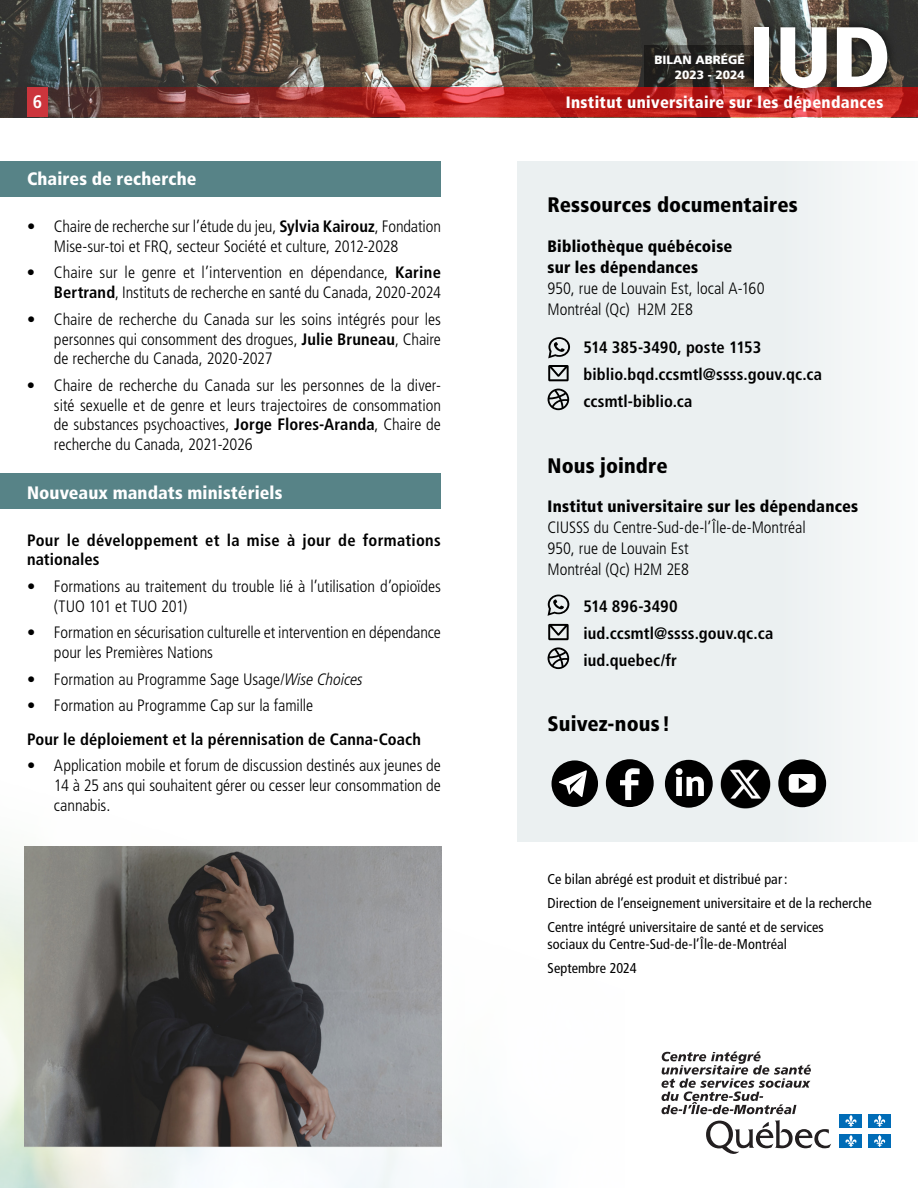
<style>
.page{position:relative;width:918px;height:1188px;background:#fff}
.page>*{position:absolute;margin:0;border:0;box-sizing:border-box;transform-origin:0 0}
.t1{font:900 condensed 85.5px "Frutiger LT Pro";color:#fff;scale:1.05 1}
.t2{font:900 condensed 21px "Frutiger LT Pro";letter-spacing:.005em;color:#000}
.t3{font:700 condensed 18.15px "Frutiger LT Pro";color:#fff}
.t4{font:900 condensed 18px "Frutiger LT Pro";letter-spacing:.005em;color:#fff}
.t5{font:300 condensed 16.5px/19.8px "Frutiger LT Pro";letter-spacing:-.005em;color:#000}
.t6{font:700 condensed 16.5px/27px "Frutiger LT Pro";letter-spacing:.005em;color:#000}
.t7{font:900 condensed 16.5px/21px "Frutiger LT Pro";letter-spacing:.01em;color:#000}
.t8{font:900 condensed 16.5px "Frutiger LT Pro";letter-spacing:.02em;color:#fff}
.t9{font:condensed 14.25px/23.9px "Frutiger LT Pro";letter-spacing:.005em;color:#000}
.t10{font:900 12px/15px "Frutiger LT Pro";color:#fff;text-align:right}
.s1{font-weight:700}
.s2{font-style:italic}
</style>
<div class="page">
<img style="left:0;top:0;width:918px;height:87px">
<svg style="left:0;top:87px;width:918px;height:30px;background:#a72d2a"></svg>
<div style="left:744px;top:16px;width:154px;height:82px;background:#000;opacity:.75"></div>
<svg style="left:645px;top:46px;width:109px;height:41px;background:#2d2a25"></svg>
<div style="left:27px;top:87px;width:21px;height:30px;background:#cc353c"></div>
<div style="left:517px;top:161px;width:401px;height:680px;background:#ebf0f1"></div>
<svg style="left:552px;top:760px;width:46px;height:47px"></svg>
<svg style="left:778px;top:759px;width:48px;height:48px"></svg>
<svg style="left:665px;top:760px;width:48px;height:48px"></svg>
<div style="left:613px;top:770px;width:38px;height:38px;background:#f0f3f4;border-radius:50%"></div>
<svg style="left:606px;top:759px;width:48px;height:48px"></svg>
<svg style="left:548px;top:337px;width:22px;height:21px"></svg>
<svg style="left:548px;top:365px;width:21px;height:16px"></svg>
<svg style="left:548px;top:389px;width:21px;height:21px"></svg>
<svg style="left:548px;top:595px;width:21px;height:21px"></svg>
<svg style="left:548px;top:624px;width:21px;height:16px"></svg>
<svg style="left:548px;top:647px;width:21px;height:22px"></svg>
<svg style="left:706px;top:1120px;width:125px;height:34px"></svg>
<svg style="left:662px;top:1052px;width:149px;height:62px"></svg>
<div style="left:840px;top:1114px;width:22px;height:14px;background:#006cb7"></div>
<svg style="left:845px;top:1115px;width:12px;height:12px"></svg>
<div style="left:869px;top:1114px;width:22px;height:14px;background:#006cb7"></div>
<svg style="left:874px;top:1115px;width:12px;height:12px"></svg>
<div style="left:840px;top:1134px;width:22px;height:14px;background:#006cb7"></div>
<svg style="left:845px;top:1135px;width:12px;height:12px"></svg>
<div style="left:869px;top:1134px;width:22px;height:14px;background:#006cb7"></div>
<svg style="left:874px;top:1135px;width:12px;height:12px"></svg>
<div style="left:0;top:161px;width:441px;height:36px;background:#578387"></div>
<div style="left:0;top:473px;width:441px;height:36px;background:#578387"></div>
<img style="left:720px;top:759px;width:51px;height:50px">
<img style="left:25px;top:846px;width:416px;height:302px">
<p class="t10" style="left:654px;top:52px;width:92px">BILAN ABRÉGÉ<br>2023 - 2024</p>
<h1 class="t1" style="left:749px;top:6px;width:137px">IUD</h1>
<p class="t3" style="left:33px;top:91px;width:11px">6</p>
<p class="t8" style="left:566px;top:92px;width:319px">Institut universitaire sur les dépendances</p>
<p class="t4" style="left:27px;top:168px;width:171px">Chaires de recherche</p>
<p class="t5" style="left:54px;top:217px;width:389px;text-indent:-27px">• Chaire de recherche sur l’étude du jeu, <span class="s1">Sylvia Kairouz</span>, Fondation<br>Mise-sur-toi et FRQ, secteur Société et culture, 2012-2028</p>
<p class="t5" style="left:27px;top:263px;width:415px;text-align:right">• Chaire sur le genre et l’intervention en dépendance, <span class="s1">Karine<br>Bertrand</span>, Instituts de recherche en santé du Canada, 2020-2024</p>
<p class="t5" style="left:54px;top:309px;width:389px;text-align:justify;text-indent:-27px">• Chaire de recherche du Canada sur les soins intégrés pour les personnes qui consomment des drogues, <span class="s1">Julie Bruneau</span>, Chaire de recherche du Canada, 2020-2027</p>
<p class="t5" style="left:54px;top:375px;width:389px;text-align:justify;text-indent:-27px">• Chaire de recherche du Canada sur les personnes de la diver&shy;sité sexuelle et de genre et leurs trajectoires de consommation de substances psychoactives, <span class="s1">Jorge Flores-Aranda</span>, Chaire de recherche du Canada, 2021-2026</p>
<p class="t4" style="left:27px;top:482px;width:257px">Nouveaux mandats ministériels</p>
<p class="t6" style="left:27px;top:530px;width:415px;line-height:19.8px">Pour le développement et la mise à jour de formations nationales</p>
<p class="t5" style="left:54px;top:577px;width:388px;text-indent:-27px">• Formations au traitement du trouble lié à l’utilisation d’opioïdes (TUO 101 et TUO 201)</p>
<p class="t5" style="left:54px;top:623px;width:388px;text-indent:-27px">• Formation en sécurisation culturelle et intervention en dépendance pour les Premières Nations</p>
<p class="t5" style="left:27px;top:669px;width:338px">• Formation au Programme Sage Usage/<span class="s2">Wise Choices</span></p>
<p class="t5" style="left:27px;top:696px;width:288px">• Formation au Programme Cap sur la famille</p>
<p class="t6" style="left:27px;top:725px;width:396px">Pour le déploiement et la pérennisation de Canna-Coach</p>
<p class="t5" style="left:54px;top:756px;width:388px;text-align:justify;text-indent:-27px">• Application mobile et forum de discussion destinés aux jeunes de 14 à 25 ans qui souhaitent gérer ou cesser leur consommation de cannabis.</p>
<p class="t2" style="left:548px;top:192px;width:252px">Ressources documentaires</p>
<p class="t7" style="left:548px;top:236px;width:186px">Bibliothèque québécoise sur les dépendances</p>
<p class="t5" style="left:548px;top:278px;width:219px;line-height:21px">950, rue de Louvain Est, local A-160<br>Montréal (Qc) H2M 2E8</p>
<p class="t6" style="left:584px;top:334px;width:240px">514 385-3490, poste 1153 biblio.bqd.ccsmtl@ssss.gouv.qc.ca ccsmtl-biblio.ca</p>
<p class="t2" style="left:548px;top:453px;width:122px">Nous joindre</p>
<p class="t7" style="left:548px;top:496px;width:312px">Institut universitaire sur les dépendances</p>
<p class="t5" style="left:548px;top:517px;width:260px;line-height:21px">CIUSSS du Centre-Sud-de-l’Île-de-Montréal<br>950, rue de Louvain Est<br>Montréal (Qc) H2M 2E8</p>
<p class="t6" style="left:584px;top:593px;width:191px">514 896-3490 iud.ccsmtl@ssss.gouv.qc.ca iud.quebec/fr</p>
<p class="t2" style="left:548px;top:711px;width:124px">Suivez-nous !</p>
<p class="t9" style="left:548px;top:867px;width:326px">Ce bilan abrégé est produit et distribué par:<br>Direction de l’enseignement universitaire et de la recherche<br>Centre intégré universitaire de santé et de services</p>
<p class="t9" style="left:548px;top:932px;width:241px">sociaux du Centre-Sud-de-l’Île-de-Montréal<br>Septembre 2024</p>
</div>
